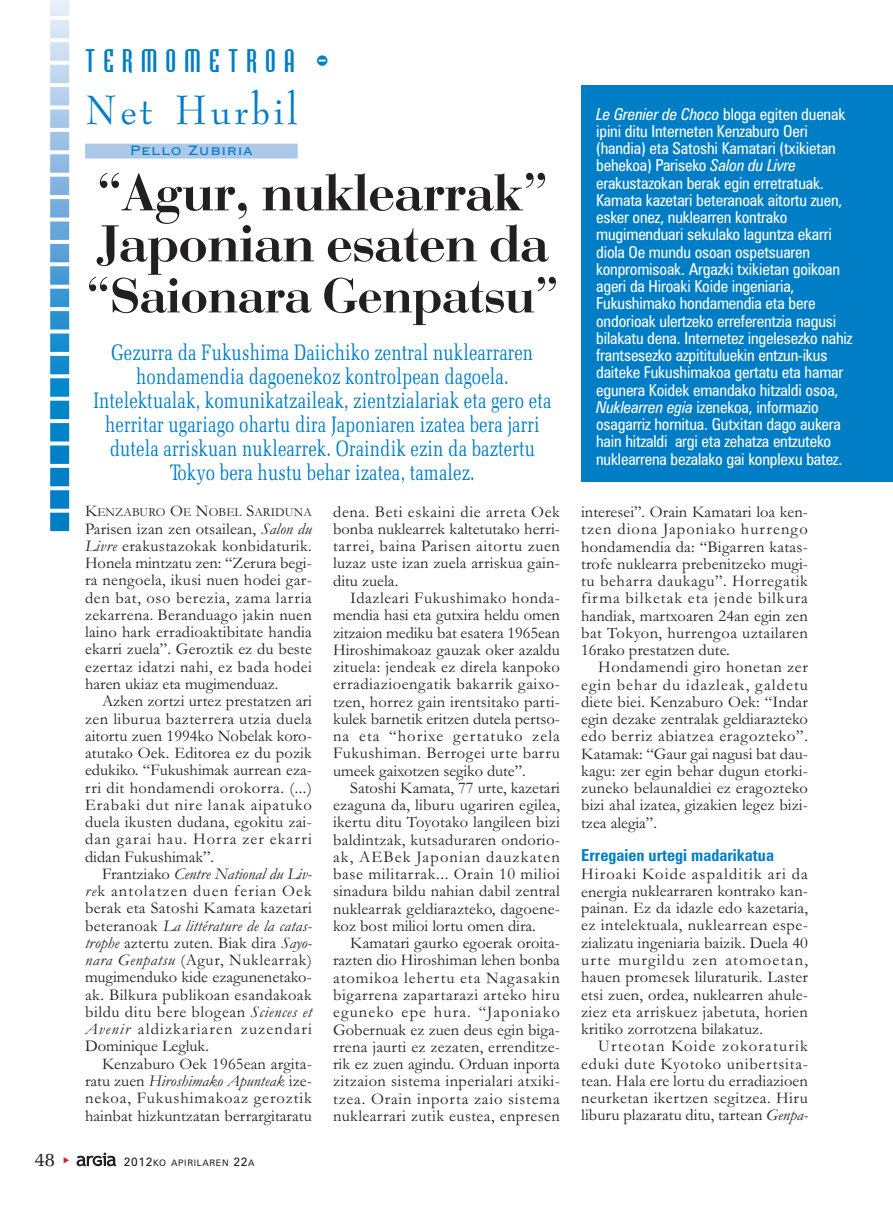
<style>
.page{position:relative;width:893px;height:1212px;background:#fff}
.page>*{position:absolute;margin:0;border:0;box-sizing:border-box;transform-origin:0 0}
.t1{font:54px/51px "Bodoni";color:#231f20}
.t2{font:51px "Bodoni";color:#231f20}
.t3{font:48px "Bernadette";letter-spacing:.07em;color:#007ec5}
.t4{font:30px "Bodiac";letter-spacing:.275em;color:#007ec5}
.t5{font:22.5px/24px "Memoir Condensed";color:#007ec5;text-align:center}
.t6{font:19.5px "Memoir";color:#231f20}
.t7{font:18px "Copperplate Gothic BT";color:#007ec5}
.t8{font:16.5px/17.2px "Garamond";letter-spacing:.01em;color:#231f20;text-align:justify}
.t9{font:condensed 16.5px/17.2px "Zurich BT";letter-spacing:-.01em;color:#fff}
.t10{font:700 condensed 16.5px "Zurich BT";color:#007ec5}
.t11{font:12.3px "Garamond";letter-spacing:.01em;color:#231f20}
.t12{font:9px "Zurich BT";letter-spacing:.075em;color:#231f20}
.s1{font-size:16.5px}
.s2{font-style:italic}
.s3{font-size:12px}
</style>
<div class="page">
<svg style="left:77px;top:1152px;width:39px;height:14px"></svg>
<img style="left:50px;top:0;width:20px;height:532px">
<div style="left:581px;top:85px;width:312px;height:397px;background:#007ec5"></div>
<div style="left:85px;top:144px;width:213px;height:15px;background:#acc9e9"></div>
<h3 class="t4" style="left:85px;top:49px;width:245px">TERMOMETROA -</h3>
<h3 class="t3" style="left:85px;top:90px;width:214px">Net Hurbil</h3>
<p class="t7" style="left:129px;top:138px;width:125px">Pello Zubiria</p>
<h1 class="t1" style="left:96px;top:173px;width:454px">“Agur, nuklearrak”<br>Japonian esaten da</h1>
<h2 class="t2" style="left:86px;top:278px;width:474px">“Saionara Genpatsu”</h2>
<p class="t5" style="left:93px;top:342px;width:460px">Gezurra da Fukushima Daiichiko zentral nuklearraren hondamendia dagoenekoz kontrolpean dagoela.<br>Intelektualak, komunikatzaileak, zientzialariak eta gero eta herritar ugariago ohartu dira Japoniaren izatea bera jarri dutela arriskuan nuklearrek. Oraindik ezin da baztertu Tokyo bera hustu behar izatea, tamalez.</p>
<p class="t11" style="left:85px;top:508px;width:228px"><span class="s1">K</span>ENZABURO <span class="s1">O</span>E <span class="s1">N</span>OBEL <span class="s1">S</span>ARIDUNA</p>
<p class="t8" style="left:85px;top:522px;width:228px">Parisen izan zen otsailean, <span class="s2">Salon du Livre</span> erakustazokak konbidaturik.<br>Honela mintzatu zen: “Zerura begi&shy;ra nengoela, ikusi nuen hodei gar&shy;den bat, oso berezia, zama larria zekarrena. Beranduago jakin nuen laino hark erradioaktibitate handia ekarri zuela”. Geroztik ez du beste ezertaz idatzi nahi, ez bada hodei haren ukiaz eta mugimenduaz.</p>
<p class="t8" style="left:85px;top:694px;width:228px;text-indent:17px">Azken zortzi urtez prestatzen ari zen liburua bazterrera utzia duela aitortu zuen 1994ko Nobelak koro&shy;atutako Oek. Editorea ez du pozik edukiko. “Fukushimak aurrean eza&shy;rri dit hondamendi orokorra. (...)<br>Erabaki dut nire lanak aipatuko duela ikusten dudana, egokitu zai&shy;dan garai hau. Horra zer ekarri didan Fukushimak”.</p>
<p class="t8" style="left:85px;top:867px;width:228px;text-indent:17px">Frantziako <span class="s2">Centre National du Liv&shy;re</span>k antolatzen duen ferian Oek berak eta Satoshi Kamata kazetari beteranoak <span class="s2">La littérature de la catas&shy;trophe</span> aztertu zuten. Biak dira <span class="s2">Sayo&shy;nara Genpatsu</span> (Agur, Nuklearrak) mugimenduko kide ezagunenetako&shy;ak. Bilkura publikoan esandakoak bildu ditu bere blogean <span class="s2">Sciences et Avenir</span> aldizkariaren zuzendari Dominique Legluk.</p>
<p class="t8" style="left:85px;top:1057px;width:228px;text-indent:17px">Kenzaburo Oek 1965ean argita&shy;ratu zuen <span class="s2">Hiroshimako Apunteak</span> ize&shy;nekoa, Fukushimakoaz geroztik hainbat hizkuntzatan berrargitaratu</p>
<p class="t6" style="left:35px;top:1151px;width:22px">48</p>
<p class="t12" style="left:124px;top:1160px;width:132px"><span class="s3">2012</span>KO APIRILAREN <span class="s3">22</span>A</p>
<p class="t8" style="left:333px;top:505px;width:228px">dena. Beti eskaini die arreta Oek bonba nuklearrek kaltetutako herri&shy;tarrei, baina Parisen aitortu zuen luzaz uste izan zuela arriskua gain&shy;ditu zuela.</p>
<p class="t8" style="left:333px;top:591px;width:228px;text-indent:17px">Idazleari Fukushimako honda&shy;mendia hasi eta gutxira heldu omen zitzaion mediku bat esatera 1965ean Hiroshimakoaz gauzak oker azaldu zituela: jendeak ez direla kanpoko erradiazioengatik bakarrik gaixo&shy;tzen, horrez gain irentsitako parti&shy;kulek barnetik eritzen dutela pertso&shy;na eta “horixe gertatuko zela Fukushiman. Berrogei urte barru umeek gaixotzen segiko dute”.</p>
<p class="t8" style="left:333px;top:781px;width:228px;text-indent:17px">Satoshi Kamata, 77 urte, kazetari ezaguna da, liburu ugariren egilea, ikertu ditu Toyotako langileen bizi baldintzak, kutsaduraren ondorio&shy;ak, AEBek Japonian dauzkaten base militarrak... Orain 10 milioi sinadura bildu nahian dabil zentral nuklearrak geldiarazteko, dagoene&shy;koz bost milioi lortu omen dira.</p>
<p class="t8" style="left:333px;top:936px;width:228px;text-indent:17px">Kamatari gaurko egoerak oroita&shy;razten dio Hiroshiman lehen bonba atomikoa lehertu eta Nagasakin bigarrena zapartarazi arteko hiru eguneko epe hura. “Japoniako Gobernuak ez zuen deus egin biga&shy;rrena jaurti ez zezaten, errenditze&shy;rik ez zuen agindu. Orduan inporta zitzaion sistema inperialari atxiki&shy;tzea. Orain inporta zaio sistema nuklearrari zutik eustea, enpresen</p>
<p class="t9" style="left:596px;top:107px;width:258px"><span class="s2">Le Grenier de Choco</span> bloga egiten duenak ipini ditu Interneten Kenzaburo Oeri (handia) eta Satoshi Kamatari (txikietan behekoa) Pariseko <span class="s2">Salon du Livre </span>erakustazokan berak egin erretratuak.<br>Kamata kazetari beteranoak aitortu zuen, esker onez, nuklearren kontrako mugimenduari sekulako laguntza ekarri diola Oe mundu osoan ospetsuaren konpromisoak. Argazki txikietan goikoan ageri da Hiroaki Koide ingeniaria, Fukushimako hondamendia eta bere ondorioak ulertzeko erreferentzia nagusi bilakatu dena. Internetez ingelesezko nahiz frantsesezko azpitituluekin entzun-ikus daiteke Fukushimakoa gertatu eta hamar egunera Koidek emandako hitzaldi osoa, <span class="s2">Nuklearren egia</span> izenekoa, informazio osagarriz hornitua. Gutxitan dago aukera hain hitzaldi argi eta zehatza entzuteko nuklearrena bezalako gai konplexu batez.</p>
<p class="t8" style="left:581px;top:505px;width:228px">interesei”. Orain Kamatari loa ken&shy;tzen diona Japoniako hurrengo hondamendia da: “Bigarren katas&shy;trofe nuklearra prebenitzeko mugi&shy;tu beharra daukagu”. Horregatik firma bilketak eta jende bilkura handiak, martxoaren 24an egin zen bat Tokyon, hurrengoa uztailaren 16rako prestatzen dute.</p>
<p class="t8" style="left:581px;top:660px;width:228px;text-indent:17px">Hondamendi giro honetan zer egin behar du idazleak, galdetu diete biei. Kenzaburo Oek: “Indar egin dezake zentralak geldiarazteko edo berriz abiatzea eragozteko”.<br>Katamak: “Gaur gai nagusi bat dau&shy;kagu: zer egin behar dugun etorki&shy;zuneko belaunaldiei ez eragozteko bizi ahal izatea, gizakien legez bizi&shy;tzea alegia”.</p>
<p class="t10" style="left:581px;top:849px;width:194px">Erregaien urtegi madarikatua</p>
<p class="t8" style="left:581px;top:867px;width:228px">Hiroaki Koide aspalditik ari da energia nuklearraren kontrako kan&shy;painan. Ez da idazle edo kazetaria, ez intelektuala, nuklearrean espe&shy;zializatu ingeniaria baizik. Duela 40 urte murgildu zen atomoetan, hauen promesek liluraturik. Laster etsi zuen, ordea, nuklearren ahule&shy;ziez eta arriskuez jabetuta, horien kritiko zorrotzena bilakatuz.</p>
<p class="t8" style="left:581px;top:1039px;width:228px;text-indent:17px">Urteotan Koide zokoraturik eduki dute Kyotoko unibertsita&shy;tean. Hala ere lortu du erradiazioen neurketan ikertzen segitzea. Hiru liburu plazaratu ditu, tartean <span class="s2">Genpa-</span></p>
</div>
